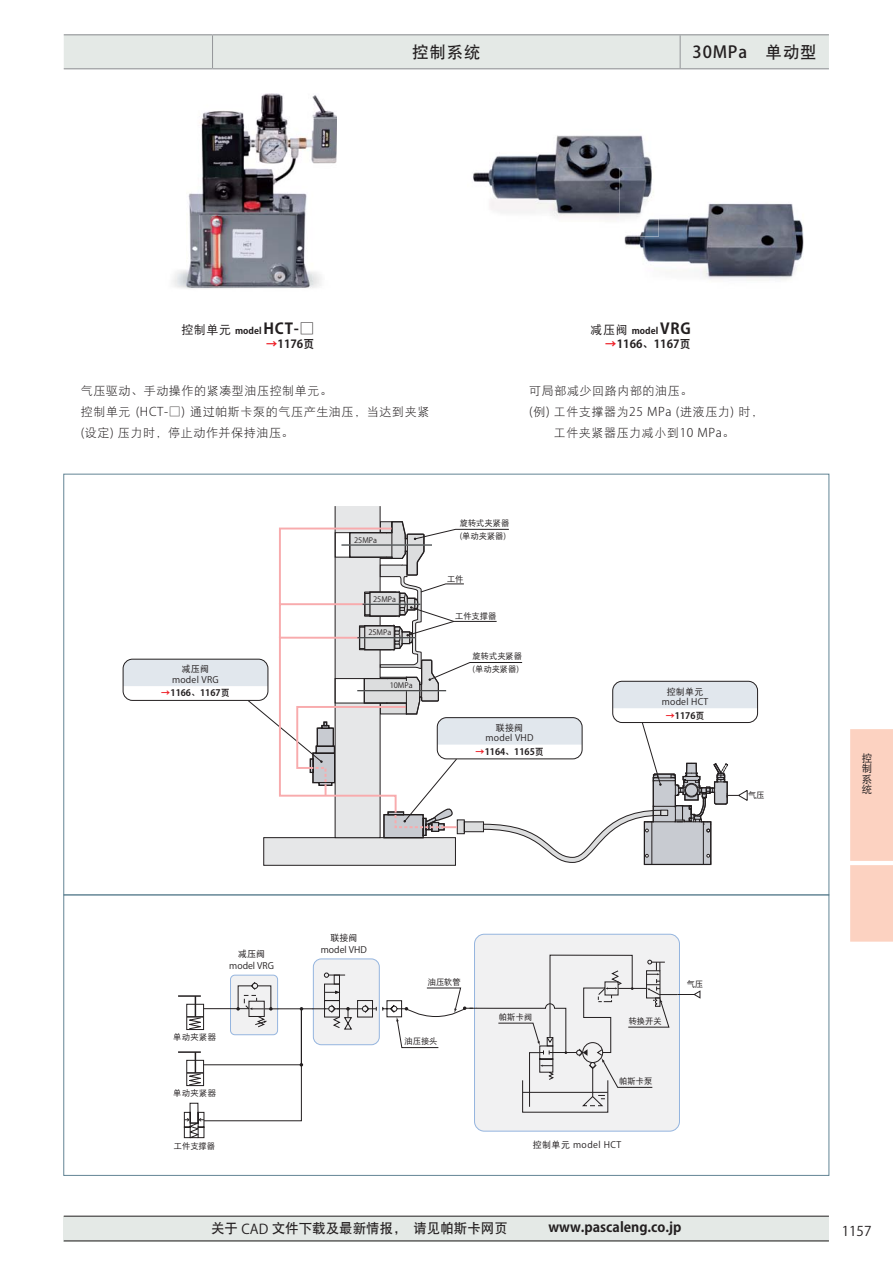
<style>
.page{position:relative;width:893px;height:1263px;background:#fff}
.page>*{position:absolute;margin:0;border:0;box-sizing:border-box;transform-origin:0 0}
.t1{font:16.5px "Koz Go Pro Medium 90 msp RKSJ H";letter-spacing:.05em;color:#231f20}
.t2{font:16.5px "DF Hei GB W7 GBK EUC H";color:#231f20}
.t3{font:13.5px "DF Hei GB W7 GBK EUC H";color:#231f20}
.t4{font:13.5px "Koz Go Pro Regular 90 msp RKSJ H";color:#231f20}
.t5{font:12px/21px "DF Hei GB W3 GBK EUC H";letter-spacing:.05em;color:#231f20}
.t6{font:11.25px "Koz Go Pro Bold 90 msp RKSJ H";color:#231f20}
.t7{font:10.5px/10.5px "DF Hei GB W5 GBK EUC H";color:#231f20;text-align:justify}
.t8{font:9px "Koz Go Pro Bold 90 msp RKSJ H";color:#231f20}
.t9{font:9px "Koz Go Pro Regular 90 msp RKSJ H";letter-spacing:.025em;color:#231f20}
.t10{font:9px "DF Hei GB W5 GBK EUC H";letter-spacing:.025em;color:#231f20}
.t11{font:9px "Koz Go Pro Regular 90 msp RKSJ H";color:#231f20}
.t12{font:9px "Koz Go Pro Regular 90 msp RKSJ H";letter-spacing:.05em;color:#231f20}
.t13{font:8.25px/13.5px "DF Hei GB W5 GBK EUC H";color:#231f20}
.t14{font:7.5px "Koz Go Pro Regular 90 msp RKSJ H";color:#231f20}
.s1{font-family:"DF Hei GB W7 GBK EUC H"}
.s2{font-family:"DF Hei GB W5 GBK EUC H";font-size:12px}
.s3{font-size:15px}
.s4{font-family:"Koz Go Pro Light 90 msp RKSJ H";font-size:15px}
.s5{color:#ed1c24}
.s6{font-family:"DF Hei GB W9 GBK EUC H"}
.s7{font-family:"Koz Go Pro Light 90 msp RKSJ H"}
.s8{font-family:"Koz Go Pro Regular 90 msp RKSJ H"}
.s9{font-family:"DF Hei GB W5 GBK EUC H"}
.s10{font-family:"Koz Go Pro Bold 90 msp RKSJ H"}
</style>
<div class="page">
<div style="left:64px;top:1216px;width:765px;height:25px;background:#e4e9e6"></div>
<hr style="left:64px;top:1216px;width:765px;height:1px;background:#231f20">
<hr style="left:64px;top:1241px;width:765px;height:1px;background:#231f20">
<div style="left:64px;top:35px;width:765px;height:33px;background:#e4e9e6"></div>
<hr style="left:212px;top:35px;width:1px;height:33px;background:#939598">
<hr style="left:680px;top:35px;width:1px;height:33px;background:#939598">
<hr style="left:64px;top:34px;width:149px;height:1px;background:#939598">
<hr style="left:213px;top:34px;width:616px;height:1px;background:#939598">
<hr style="left:64px;top:68px;width:149px;height:1px;background:#939598">
<hr style="left:213px;top:68px;width:616px;height:1px;background:#939598">
<div style="left:850px;top:729px;width:43px;height:213px;background:#fcd2c1"></div>
<div style="left:474px;top:934px;width:205px;height:197px;background:#f1f1f2;border-radius:10px"></div>
<div style="left:474px;top:934px;width:206px;height:197px;border:1px solid #95b5df;border-radius:10px"></div>
<hr style="left:267px;top:1008px;width:93px;height:1px;background:#231f20">
<div style="left:230px;top:975px;width:48px;height:60px;background:#f1f1f2;border-radius:4px"></div>
<div style="left:230px;top:975px;width:48px;height:60px;border:1px solid #95b5df;border-radius:4px"></div>
<hr style="left:178px;top:995px;width:23px;height:2px;background:#231f20">
<hr style="left:178px;top:1051px;width:23px;height:2px;background:#231f20">
<svg style="left:183px;top:981px;width:120px;height:158px"></svg>
<img style="left:172px;top:270px;width:144px;height:19px">
<img style="left:624px;top:203px;width:180px;height:77px">
<img style="left:473px;top:135px;width:179px;height:84px">
<img style="left:619px;top:168px;width:40px;height:69px">
<img style="left:187px;top:94px;width:150px;height:193px">
<svg style="left:312px;top:954px;width:389px;height:154px"></svg>
<svg style="left:123px;top:506px;width:634px;height:360px"></svg>
<h1 class="t2" style="left:412px;top:45px;width:70px">控制系统</h1>
<h1 class="t1" style="left:692px;top:46px;width:125px">30MPa<span class="s1">　单动型</span></h1>
<p class="t8" style="left:181px;top:328px;width:135px"><span class="s2">控制单元</span> model <span class="s3">HCT-</span><span class="s4">□</span></p>
<p class="t6" style="left:266px;top:340px;width:50px"><span class="s5">→</span>1176<span class="s6">页</span></p>
<p class="t6" style="left:605px;top:340px;width:87px"><span class="s5">→</span>1166<span class="s6">、</span>1167<span class="s6">页</span></p>
<p class="t5" style="left:81px;top:382px;width:350px">气压驱动、手动操作的紧凑型油压控制单元。<br>控制单元 <span class="s7">(HCT-□)</span> 通过帕斯卡泵的气压产生油压，当达到夹紧<span class="s7">(</span>设定<span class="s7">)</span> 压力时，停止动作并保持油压。</p>
<p class="t5" style="left:529px;top:382px;width:165px">可局部减少回路内部的油压。</p>
<p class="t8" style="left:591px;top:328px;width:102px"><span class="s2">减压阀</span> model <span class="s3">VRG</span></p>
<p class="t5" style="left:529px;top:403px;width:235px"><span class="s7">(</span>例<span class="s7">)</span> 工件支撑器为<span class="s7">25 MPa (</span>进液压力<span class="s7">)</span> 时，</p>
<p class="t5" style="left:554px;top:424px;width:182px">工件夹紧器压力减小到<span class="s7">10 MPa</span>。</p>
<p class="t10" style="left:182px;top:666px;width:29px">减压阀</p>
<p class="t9" style="left:172px;top:676px;width:48px">model VRG</p>
<p class="t8" style="left:161px;top:690px;width:70px"><span class="s5">→</span>1166<span class="s6">、</span>1167<span class="s6">页</span></p>
<p class="t14" style="left:354px;top:537px;width:24px">25MPa</p>
<p class="t14" style="left:373px;top:596px;width:24px">25MPa</p>
<p class="t14" style="left:368px;top:630px;width:24px">25MPa</p>
<p class="t14" style="left:390px;top:683px;width:24px">10MPa</p>
<p class="t13" style="left:460px;top:517px;width:51px">旋转式夹紧器<span class="s8">(</span>单动夹紧器<span class="s8">)</span></p>
<p class="t13" style="left:447px;top:573px;width:18px">工件</p>
<p class="t13" style="left:455px;top:610px;width:43px">工件支撑器</p>
<p class="t13" style="left:473px;top:650px;width:51px">旋转式夹紧器<span class="s8">(</span>单动夹紧器<span class="s8">)</span></p>
<p class="t10" style="left:496px;top:724px;width:29px">联接阀</p>
<p class="t9" style="left:486px;top:735px;width:49px">model VHD</p>
<p class="t8" style="left:475px;top:748px;width:70px"><span class="s5">→</span>1164<span class="s6">、</span>1165<span class="s6">页</span></p>
<p class="t10" style="left:667px;top:688px;width:38px">控制单元</p>
<p class="t9" style="left:662px;top:699px;width:48px">model HCT</p>
<p class="t8" style="left:666px;top:712px;width:40px"><span class="s5">→</span>1176<span class="s6">页</span></p>
<p class="t13" style="left:748px;top:790px;width:18px">气压</p>
<p class="t10" style="left:330px;top:935px;width:28px">联接阀</p>
<p class="t10" style="left:238px;top:950px;width:28px">减压阀</p>
<p class="t11" style="left:321px;top:947px;width:48px">model VHD</p>
<p class="t11" style="left:229px;top:962px;width:46px">model VRG</p>
<p class="t13" style="left:173px;top:1031px;width:44px">单动<span class="s8">夹</span>紧<span class="s8">器</span></p>
<p class="t13" style="left:173px;top:1087px;width:44px">单动<span class="s8">夹</span>紧<span class="s8">器</span></p>
<p class="t13" style="left:174px;top:1140px;width:43px">工件支撑器</p>
<p class="t13" style="left:428px;top:976px;width:34px">油压软管</p>
<p class="t13" style="left:404px;top:1036px;width:34px">油压接头</p>
<p class="t13" style="left:499px;top:1011px;width:35px">帕斯卡阀</p>
<p class="t13" style="left:629px;top:1015px;width:34px">转换开关</p>
<p class="t13" style="left:619px;top:1076px;width:34px">帕斯卡泵</p>
<p class="t12" style="left:533px;top:1142px;width:90px"><span class="s9">控制单元</span> model HCT</p>
<p class="t13" style="left:687px;top:978px;width:18px">气压</p>
<p class="t3" style="left:211px;top:1223px;width:472px">关于 <span class="s8">CAD</span> 文件下载及最新情报，请见帕斯卡网页<span class="s9">　　　</span><span class="s10">www.pascaleng.co.jp</span></p>
<p class="t7" style="left:862px;top:754px;width:11px">控制系统</p>
<p class="t4" style="left:842px;top:1226px;width:31px">1157</p>
</div>
